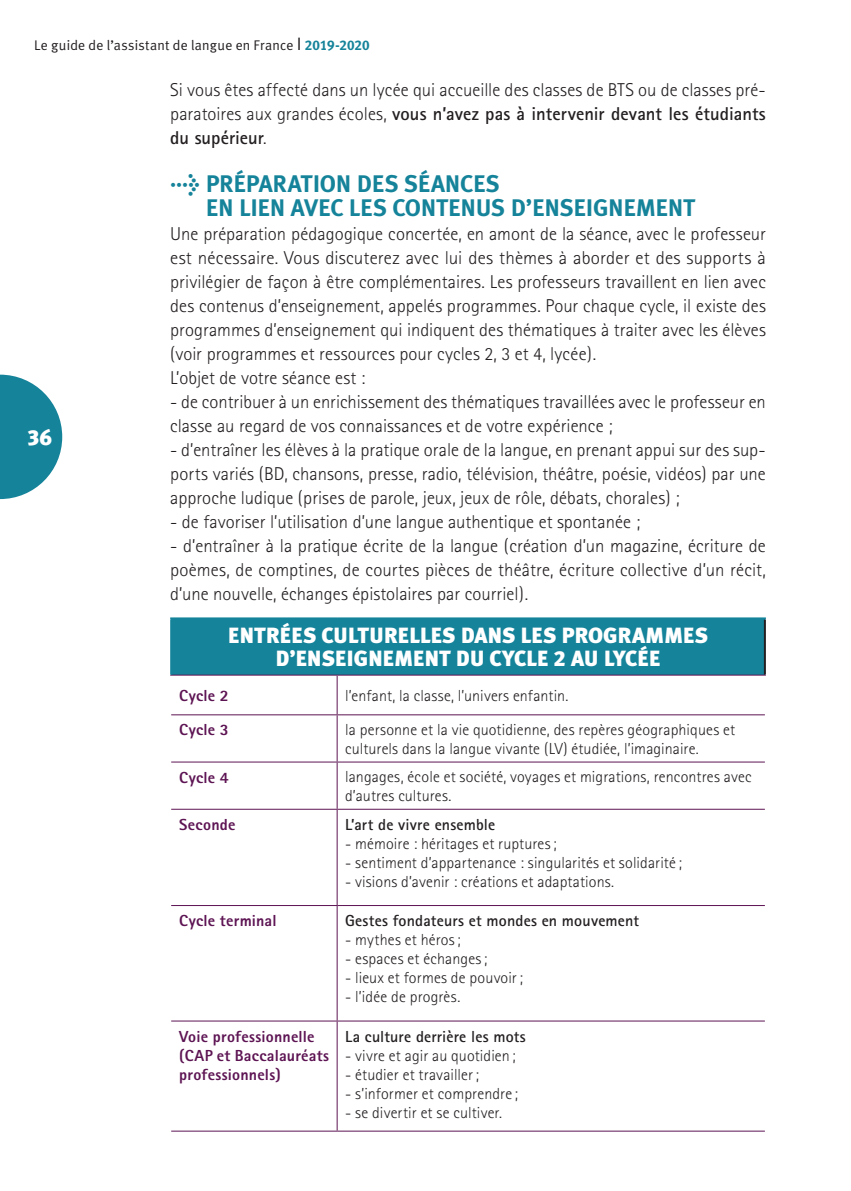
<style>
.page{position:relative;width:851px;height:1191px;background:#fff}
.page>*{position:absolute;margin:0;border:0;box-sizing:border-box;transform-origin:0 0}
.ttr2{font:700 24px/24px "Meta Plus Lining";letter-spacing:-.015em;color:#15839a}
.txt_courant{font:900 22px/23px "Meta Plus Lining";letter-spacing:-.01em;color:#fff;text-align:center}
.txt_courant-2{font:300 18.6px/24px "Rotis Sans Serif";letter-spacing:.005em;color:#231f20;text-align:justify}
.txt_encadré{font:300 16px/19px "Rotis Sans Serif";letter-spacing:.01em;color:#231f20}
.txt_encadré-2{font:800 16px/19px "Rotis Sans Serif";letter-spacing:.015em;color:#5d1453}
.txt_encadré-3{font:700 16px "Rotis Sans Serif";letter-spacing:.01em;color:#231f20}
.t1{font:14px "Meta Plus Lining Normal";letter-spacing:.02em;color:#231f20}
.s1{font-size:18px}
.s2{font-family:"Meta Plus Lining";font-weight:700;color:#15839a}
.s3{font-weight:700}
</style>
<div class="page">
<svg style="left:0;top:374px;width:63px;height:126px"></svg>
<div style="left:171px;top:618px;width:593px;height:57px;background:#15839a"></div>
<hr style="left:763px;top:619px;width:2px;height:55px;background:#231f20">
<hr style="left:170px;top:674px;width:167px;height:1px;background:#5d1453">
<hr style="left:336px;top:675px;width:1px;height:39px;background:#5d1453">
<hr style="left:337px;top:674px;width:428px;height:1px;background:#5d1453">
<hr style="left:171px;top:714px;width:166px;height:1px;background:#5d1453">
<hr style="left:336px;top:715px;width:1px;height:46px;background:#5d1453">
<hr style="left:337px;top:714px;width:427px;height:1px;background:#5d1453">
<hr style="left:171px;top:761px;width:166px;height:1px;background:#5d1453">
<hr style="left:171px;top:808px;width:166px;height:1px;background:#5d1453">
<hr style="left:171px;top:905px;width:166px;height:1px;background:#5d1453">
<hr style="left:171px;top:1020px;width:166px;height:1px;background:#5d1453">
<hr style="left:171px;top:1130px;width:166px;height:1px;background:#5d1453">
<hr style="left:336px;top:762px;width:1px;height:46px;background:#5d1453">
<hr style="left:336px;top:809px;width:1px;height:96px;background:#5d1453">
<hr style="left:336px;top:906px;width:1px;height:114px;background:#5d1453">
<hr style="left:336px;top:1021px;width:1px;height:109px;background:#5d1453">
<hr style="left:337px;top:761px;width:427px;height:1px;background:#5d1453">
<hr style="left:337px;top:808px;width:427px;height:1px;background:#5d1453">
<hr style="left:337px;top:905px;width:427px;height:1px;background:#5d1453">
<hr style="left:337px;top:1020px;width:427px;height:1px;background:#5d1453">
<hr style="left:337px;top:1130px;width:427px;height:1px;background:#5d1453">
<hr style="left:170px;top:619px;width:2px;height:55px;background:#15839a">
<hr style="left:170px;top:617px;width:167px;height:2px;background:#15839a">
<hr style="left:337px;top:617px;width:428px;height:2px;background:#15839a">
<p class="t1" style="left:34px;top:37px;width:337px">Le guide de l’assistant de langue en France <span class="s1">I</span> <span class="s2">2019-2020</span></p>
<p class="txt_courant" style="left:27px;top:426px;width:27px">36</p>
<p class="txt_courant-2" style="left:170px;top:78px;width:597px">Si vous êtes affecté dans un lycée qui accueille des classes de BTS ou de classes pré&shy;paratoires aux grandes écoles, <span class="s3">vous n’avez pas à intervenir devant les étudiants du supérieur</span>.</p>
<p class="ttr2" style="left:206px;top:172px;width:491px;text-indent:-36px">&gt; PRÉPARATION DES SÉANCES<br>EN LIEN AVEC LES CONTENUS D’ENSEIGNEMENT</p>
<p class="txt_courant-2" style="left:170px;top:222px;width:597px">Une préparation pédagogique concertée, en amont de la séance, avec le professeur est nécessaire. Vous discuterez avec lui des thèmes à aborder et des supports à privilégier de façon à être complémentaires. Les professeurs travaillent en lien avec des contenus d’enseignement, appelés programmes. Pour chaque cycle, il existe des programmes d’enseignement qui indiquent des thématiques à traiter avec les élèves (voir programmes et ressources pour cycles 2, 3 et 4, lycée).</p>
<p class="txt_courant-2" style="left:170px;top:366px;width:197px">L’objet de votre séance est :</p>
<p class="txt_courant-2" style="left:170px;top:390px;width:597px">- de contribuer à un enrichissement des thématiques travaillées avec le professeur en classe au regard de vos connaissances et de votre expérience ;</p>
<p class="txt_courant-2" style="left:170px;top:438px;width:597px">- d’entraîner les élèves à la pratique orale de la langue, en prenant appui sur des sup&shy;ports variés (BD, chansons, presse, radio, télévision, théâtre, poésie, vidéos) par une approche ludique (prises de parole, jeux, jeux de rôle, débats, chorales) ;</p>
<p class="txt_courant-2" style="left:170px;top:510px;width:471px">- de favoriser l’utilisation d’une langue authentique et spontanée ;</p>
<p class="txt_courant-2" style="left:170px;top:534px;width:597px">- d’entraîner à la pratique écrite de la langue (création d’un magazine, écriture de poèmes, de comptines, de courtes pièces de théâtre, écriture collective d’un récit, d’une nouvelle, échanges épistolaires par courriel).</p>
<p class="txt_courant" style="left:228px;top:624px;width:482px">ENTRÉES CULTURELLES DANS LES PROGRAMMES<br>D’ENSEIGNEMENT DU CYCLE 2 AU LYCÉE</p>
<p class="txt_encadré-2" style="left:179px;top:686px;width:51px">Cycle 2</p>
<p class="txt_encadré" style="left:345px;top:686px;width:225px">l’enfant, la classe, l’univers enfantin.</p>
<p class="txt_encadré-2" style="left:179px;top:720px;width:51px">Cycle 3</p>
<p class="txt_encadré" style="left:345px;top:720px;width:391px">la personne et la vie quotidienne, des repères géographiques et culturels dans la langue vivante (LV) étudiée, l’imaginaire.</p>
<p class="txt_encadré-2" style="left:179px;top:767px;width:51px">Cycle 4</p>
<p class="txt_encadré" style="left:345px;top:767px;width:408px">langages, école et société, voyages et migrations, rencontres avec d’autres cultures.</p>
<p class="txt_encadré-2" style="left:179px;top:814px;width:58px">Seconde</p>
<p class="txt_encadré-3" style="left:345px;top:814px;width:151px">L’art de vivre ensemble</p>
<p class="txt_encadré" style="left:345px;top:834px;width:213px">- mémoire : héritages et ruptures;</p>
<p class="txt_encadré" style="left:345px;top:853px;width:338px">- sentiment d’appartenance : singularités et solidarité ;</p>
<p class="txt_encadré" style="left:345px;top:872px;width:270px">- visions d’avenir : créations et adaptations.</p>
<p class="txt_encadré-2" style="left:179px;top:911px;width:99px">Cycle terminal</p>
<p class="txt_encadré-3" style="left:345px;top:910px;width:295px">Gestes fondateurs et mondes en mouvement</p>
<p class="txt_encadré" style="left:345px;top:930px;width:117px">- mythes et héros;</p>
<p class="txt_encadré" style="left:345px;top:949px;width:144px">- espaces et échanges;</p>
<p class="txt_encadré" style="left:345px;top:968px;width:179px">- lieux et formes de pouvoir;</p>
<p class="txt_encadré" style="left:345px;top:987px;width:117px">- l’idée de progrès.</p>
<p class="txt_encadré-2" style="left:179px;top:1026px;width:151px">Voie professionnelle (CAP et Baccalauréats professionnels)</p>
<p class="txt_encadré-3" style="left:345px;top:1026px;width:182px">La culture derrière les mots</p>
<p class="txt_encadré" style="left:345px;top:1045px;width:172px">- vivre et agir au quotidien ;</p>
<p class="txt_encadré" style="left:345px;top:1064px;width:135px">- étudier et travailler;</p>
<p class="txt_encadré" style="left:345px;top:1083px;width:174px">- s’informer et comprendre ;</p>
<p class="txt_encadré" style="left:345px;top:1102px;width:158px">- se divertir et se cultiver.</p>
</div>
